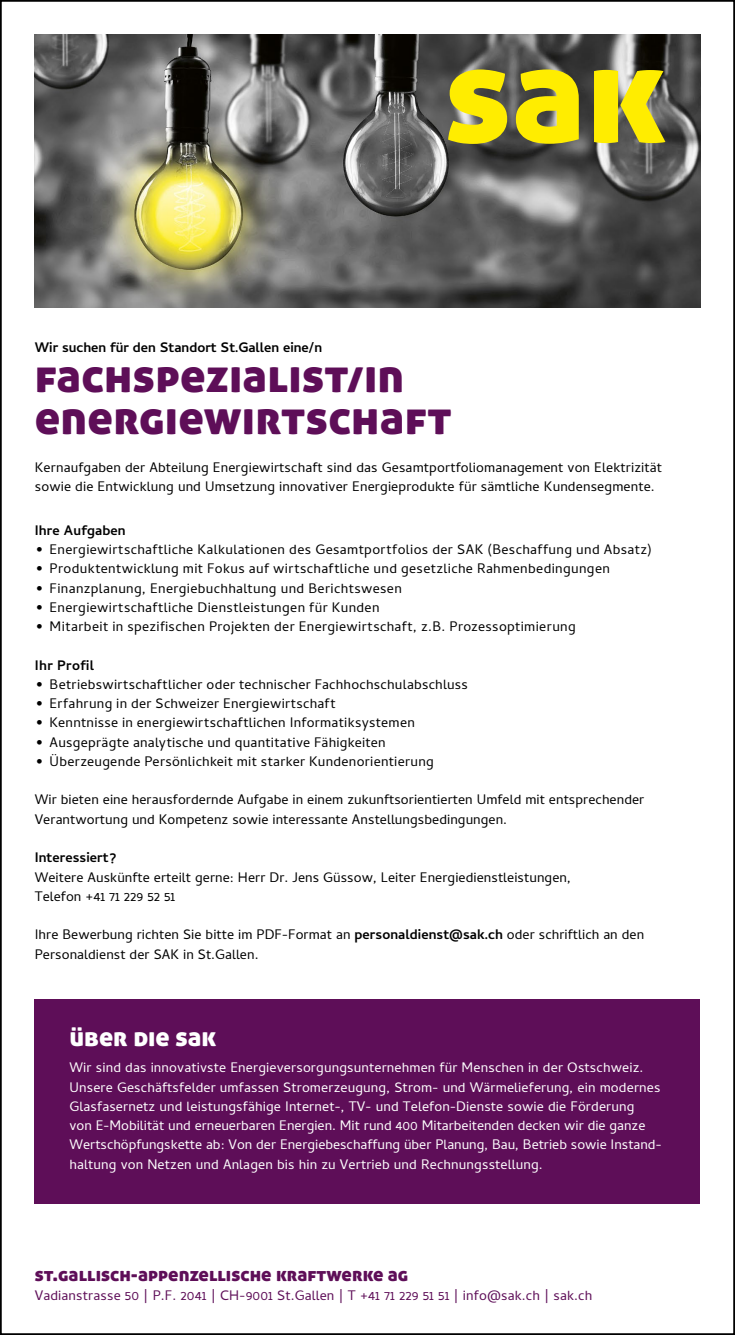
<style>
.page{position:relative;width:735px;height:1335px;background:#fff}
.page>*{position:absolute;margin:0;border:0;box-sizing:border-box;transform-origin:0 0}
.t1{font:47.25px/42px "Aller Display";letter-spacing:.005em;color:#5e0e58}
.t2{font:26.25px "Aller Display";color:#fff}
.t3{font:19.25px "Aller Display";letter-spacing:.005em;color:#5e0e58}
.t4{font:14px/19.2px "Cambay";letter-spacing:.015em;color:#000}
.t5{font:14px/19.2px "Cambay";letter-spacing:.01em;color:#fff}
.t6{font:14px "Cambay";letter-spacing:.01em;color:#5e0e58}
.t7{font:700 14px "Cambay";color:#000}
.s1{font-weight:700}
</style>
<div class="page">
<img style="left:35px;top:35px;width:664px;height:273px">
<svg style="left:448px;top:69px;width:59px;height:75px;background:#cfc31c"></svg>
<svg style="left:515px;top:69px;width:63px;height:75px;background:#cfc215"></svg>
<svg style="left:593px;top:70px;width:72px;height:73px;background:#d4c724"></svg>
<div style="left:35px;top:998px;width:664px;height:205px;background:#5e0e58"></div>
<p class="t7" style="left:35px;top:339px;width:289px">Wir suchen für den Standort St.Gallen eine/n</p>
<h1 class="t1" style="left:35px;top:353px;width:418px">fachspezialist/in energiewirtschaft</h1>
<p class="t4" style="left:35px;top:457px;width:628px">Kernaufgaben der Abteilung Energiewirtschaft sind das Gesamtportfoliomanagement von Elektrizität sowie die Entwicklung und Umsetzung innovativer Energieprodukte für sämtliche Kundensegmente.</p>
<p class="t7" style="left:35px;top:522px;width:92px">Ihre Aufgaben</p>
<p class="t4" style="left:35px;top:539px;width:618px">• Energiewirtschaftliche Kalkulationen des Gesamtportfolios der SAK (Beschaffung und Absatz)</p>
<p class="t4" style="left:35px;top:559px;width:576px">• Produktentwicklung mit Fokus auf wirtschaftliche und gesetzliche Rahmenbedingungen</p>
<p class="t4" style="left:35px;top:578px;width:368px">• Finanzplanung, Energiebuchhaltung und Berichtswesen</p>
<p class="t4" style="left:35px;top:597px;width:346px">• Energiewirtschaftliche Dienstleistungen für Kunden</p>
<p class="t4" style="left:35px;top:616px;width:542px">• Mitarbeit in spezifischen Projekten der Energiewirtschaft, z.B. Prozessoptimierung</p>
<p class="t7" style="left:35px;top:656px;width:61px">Ihr Profil</p>
<p class="t4" style="left:35px;top:674px;width:434px">• Betriebswirtschaftlicher oder technischer Fachhochschulabschluss</p>
<p class="t4" style="left:35px;top:693px;width:302px">• Erfahrung in der Schweizer Energiewirtschaft</p>
<p class="t4" style="left:35px;top:713px;width:381px">• Kenntnisse in energiewirtschaftlichen Informatiksystemen</p>
<p class="t4" style="left:35px;top:732px;width:352px">• Ausgeprägte analytische und quantitative Fähigkeiten</p>
<p class="t4" style="left:35px;top:751px;width:400px">• Überzeugende Persönlichkeit mit starker Kundenorientierung</p>
<p class="t4" style="left:35px;top:790px;width:610px">Wir bieten eine herausfordernde Aufgabe in einem zukunftsorientierten Umfeld mit entsprechender<br>Verantwortung und Kompetenz sowie interessante Anstellungsbedingungen.</p>
<p class="t7" style="left:35px;top:849px;width:83px">Interessiert?</p>
<p class="t4" style="left:35px;top:867px;width:537px">Weitere Auskünfte erteilt gerne: Herr Dr. Jens Güssow, Leiter Energiedienstleistungen,<br>Telefon +41 71 229 52 51</p>
<p class="t4" style="left:35px;top:924px;width:610px">Ihre Bewerbung richten Sie bitte im PDF-Format an <span class="s1">personaldienst@sak.ch</span> oder schriftlich an den<br>Personaldienst der SAK in St.Gallen.</p>
<h2 class="t2" style="left:69px;top:1020px;width:148px">über die sak</h2>
<p class="t5" style="left:69px;top:1058px;width:593px">Wir sind das innovativste Energieversorgungsunternehmen für Menschen in der Ostschweiz.<br>Unsere Geschäftsfelder umfassen Stromerzeugung, Strom- und Wärmelieferung, ein modernes Glasfasernetz und leistungsfähige Internet-, TV- und Telefon-Dienste sowie die Förderung<br>von E-Mobilität und erneuerbaren Energien. Mit rund 400 Mitarbeitenden decken wir die ganze Wertschöpfungskette ab: Von der Energiebeschaffung über Planung, Bau, Betrieb sowie Instand&shy;haltung von Netzen und Anlagen bis hin zu Vertrieb und Rechnungsstellung.</p>
<h3 class="t3" style="left:35px;top:1261px;width:375px">st.gallisch-appenzellische kraftwerke ag</h3>
<p class="t6" style="left:35px;top:1287px;width:558px">Vadianstrasse 50 | P.F. 2041 | CH-9001 St.Gallen | T +41 71 229 51 51 | info@sak.ch | sak.ch</p>
</div>
